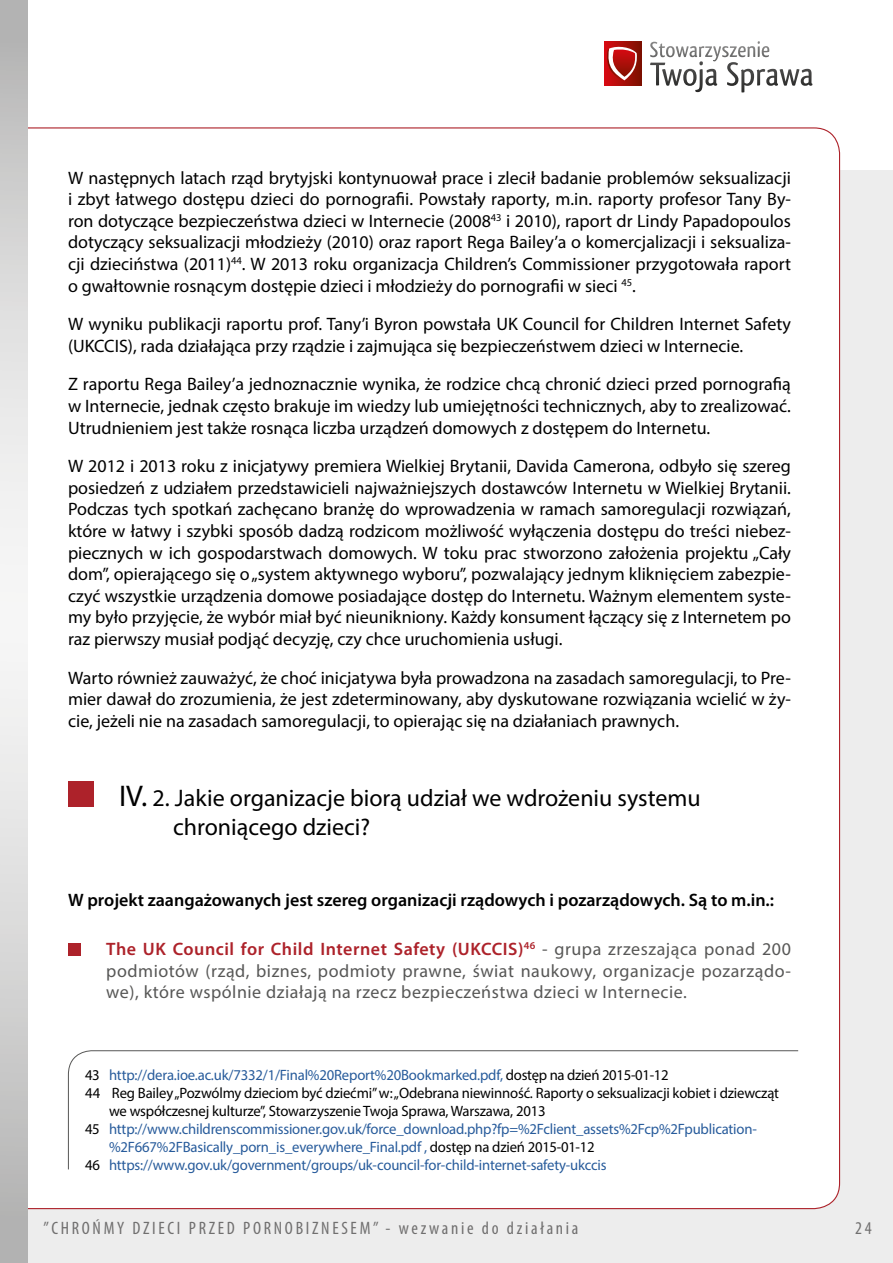
<style>
.page{position:relative;width:893px;height:1263px;background:#ededed}
.page>*{position:absolute;margin:0;border:0;box-sizing:border-box;transform-origin:0 0}
.t1{font:24px/28.8px "Myriad Pro";color:#000}
.t2{font:18px/21.6px "Myriad Pro";color:#000;text-align:justify}
.t3{font:18px/21.6px "Myriad Pro";letter-spacing:.03em;color:#575756;text-align:justify}
.t4{font:600 18px "Myriad Pro";color:#000}
.t5{font:condensed 18px "Myriad Pro";letter-spacing:.15em;color:#706f6f}
.t6{font:15px "Myriad Pro";letter-spacing:-.01em;color:#275b9b}
.t7{font:15px "Myriad Pro";letter-spacing:-.01em;color:#000}
.s1{font-size:30px}
.s2{font-weight:600;color:#ad222a}
.s3{color:#000}
</style>
<div class="page">
<div style="left:0;top:0;width:893px;height:170px;background:#fff"></div>
<svg style="left:650px;top:41px;width:162px;height:52px"></svg>
<svg style="left:604px;top:42px;width:37px;height:44px"></svg>
<svg style="left:605px;top:45px;width:33px;height:37px"></svg>
<div style="left:28px;top:127px;width:813px;height:1083px;background:#fff"></div>
<svg style="left:0;top:0;width:28px;height:1263px"></svg>
<div style="left:68px;top:781px;width:26px;height:26px;background:#ad222a"></div>
<div style="left:68px;top:1050px;width:731px;height:120px;background:#fff"></div>
<div style="left:68px;top:943px;width:13px;height:13px;background:#ad222a"></div>
<p class="t2" style="left:68px;top:166px;width:724px">W następnych latach rząd brytyjski kontynuował prace i zlecił badanie problemów seksualizacji i zbyt łatwego dostępu dzieci do pornografii. Powstały raporty, m.in. raporty profesor Tany By&shy;ron dotyczące bezpieczeństwa dzieci w Internecie (2008<sup>43</sup> i 2010), raport dr Lindy Papadopoulos dotyczący seksualizacji młodzieży (2010) oraz raport Rega Bailey’a o komercjalizacji i seksualiza&shy;cji dzieciństwa (2011)<sup>44</sup>. W 2013 roku organizacja Children’s Commissioner przygotowała raport o gwałtownie rosnącym dostępie dzieci i młodzieży do pornografii w sieci <sup>45</sup>.</p>
<p class="t2" style="left:68px;top:313px;width:724px">W wyniku publikacji raportu prof. Tany’i Byron powstała UK Council for Children Internet Safety (UKCCIS), rada działająca przy rządzie i zajmująca się bezpieczeństwem dzieci w Internecie.</p>
<p class="t2" style="left:68px;top:373px;width:724px">Z raportu Rega Bailey’a jednoznacznie wynika, że rodzice chcą chronić dzieci przed pornografią w Internecie, jednak często brakuje im wiedzy lub umiejętności technicznych, aby to zrealizować.<br>Utrudnieniem jest także rosnąca liczba urządzeń domowych z dostępem do Internetu.</p>
<p class="t2" style="left:68px;top:455px;width:724px">W 2012 i 2013 roku z inicjatywy premiera Wielkiej Brytanii, Davida Camerona, odbyło się szereg posiedzeń z udziałem przedstawicieli najważniejszych dostawców Internetu w Wielkiej Brytanii.<br>Podczas tych spotkań zachęcano branżę do wprowadzenia w ramach samoregulacji rozwiązań, które w łatwy i szybki sposób dadzą rodzicom możliwość wyłączenia dostępu do treści niebez&shy;piecznych w ich gospodarstwach domowych. W toku prac stworzono założenia projektu „Cały dom”, opierającego się o „system aktywnego wyboru”, pozwalający jednym kliknięciem zabezpie&shy;czyć wszystkie urządzenia domowe posiadające dostęp do Internetu. Ważnym elementem syste&shy;my było przyjęcie, że wybór miał być nieunikniony. Każdy konsument łączący się z Internetem po raz pierwszy musiał podjąć decyzję, czy chce uruchomienia usługi.</p>
<p class="t2" style="left:68px;top:667px;width:724px">Warto również zauważyć, że choć inicjatywa była prowadzona na zasadach samoregulacji, to Pre&shy;mier dawał do zrozumienia, że jest zdeterminowany, aby dyskutowane rozwiązania wcielić w ży&shy;cie, jeżeli nie na zasadach samoregulacji, to opierając się na działaniach prawnych.</p>
<h1 class="t1" style="left:173px;top:783px;width:529px;text-indent:-54px"><span class="s1">IV.</span> 2. Jakie organizacje biorą udział we wdrożeniu systemu chroniącego dzieci?</h1>
<p class="t4" style="left:68px;top:888px;width:707px">W projekt zaangażowanych jest szereg organizacji rządowych i pozarządowych. Są to m.in.:</p>
<p class="t3" style="left:106px;top:938px;width:686px"><span class="s2">The UK Council for Child Internet Safety (UKCCIS)</span><sup>46</sup> - grupa zrzeszająca ponad 200 podmiotów (rząd, biznes, podmioty prawne, świat naukowy, organizacje pozarządo&shy;we), które wspólnie działają na rzecz bezpieczeństwa dzieci w Internecie.</p>
<p class="t6" style="left:85px;top:1066px;width:585px"><span class="s3">43</span> http://dera.ioe.ac.uk/7332/1/Final%20Report%20Bookmarked.pdf, <span class="s3">dostęp na dzień 2015-01-12</span></p>
<p class="t7" style="left:85px;top:1084px;width:696px">44 Reg Bailey „Pozwólmy dzieciom być dziećmi” w: „Odebrana niewinność. Raporty o seksualizacji kobiet i dziewcząt</p>
<p class="t7" style="left:109px;top:1102px;width:438px">we współczesnej kulturze”, Stowarzyszenie Twoja Sprawa, Warszawa, 2013</p>
<p class="t6" style="left:85px;top:1120px;width:673px"><span class="s3">45</span> http://www.childrenscommissioner.gov.uk/force_download.php?fp=%2Fclient_assets%2Fcp%2Fpublication-</p>
<p class="t6" style="left:109px;top:1138px;width:487px">%2F667%2FBasically_porn_is_everywhere_Final.pdf , <span class="s3">dostęp na dzień 2015-01-12</span></p>
<p class="t6" style="left:85px;top:1156px;width:523px"><span class="s3">46</span> https://www.gov.uk/government/groups/uk-council-for-child-internet-safety-ukccis</p>
<p class="t5" style="left:44px;top:1217px;width:536px">”CHROŃMY DZIECI PRZED PORNOBIZNESEM” - wezwanie do działania</p>
<p class="t5" style="left:855px;top:1217px;width:18px">24</p>
</div>
